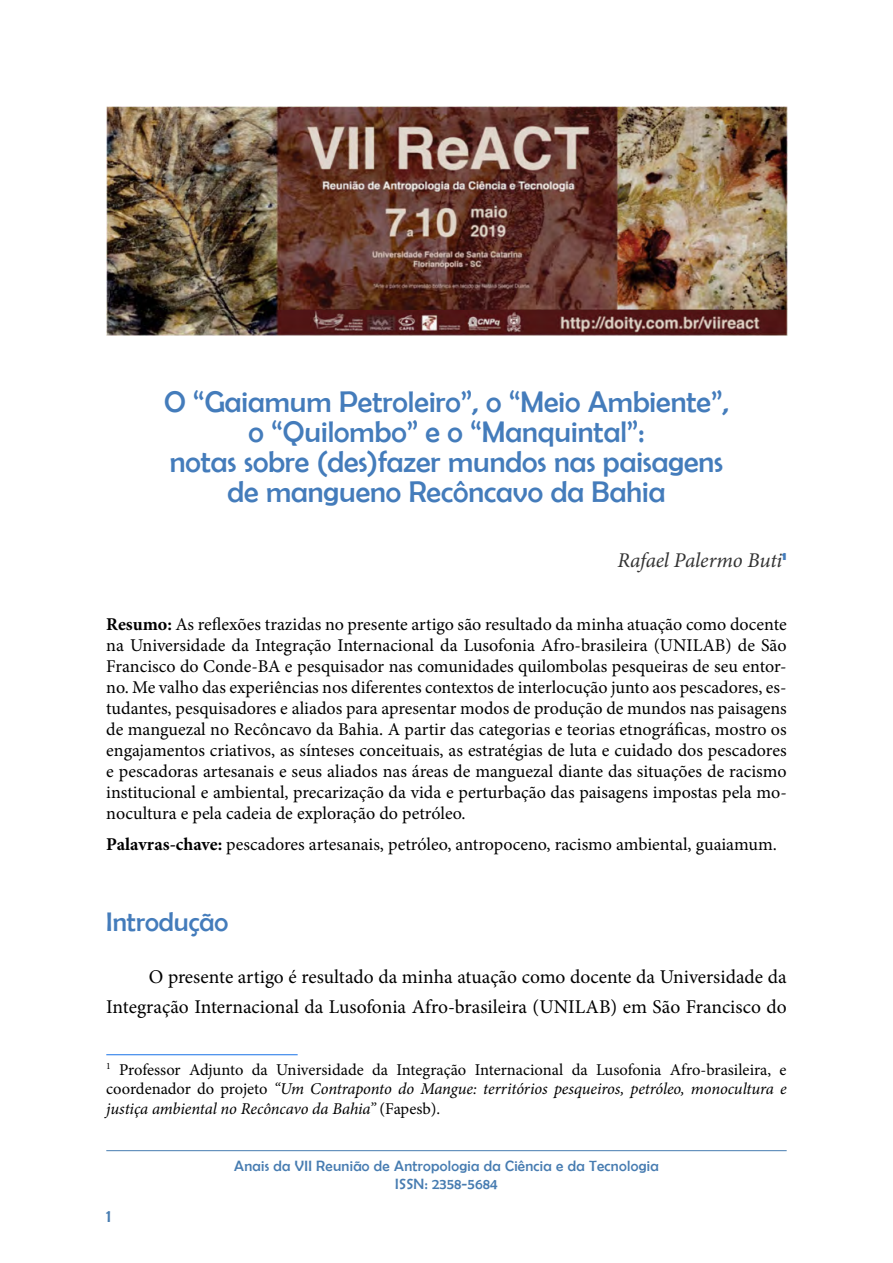
<style>
.page{position:relative;width:893px;height:1263px;background:#fff}
.page>*{position:absolute;margin:0;border:0;box-sizing:border-box;transform-origin:0 0}
.t1{font:30px/30px "Berlin Sans FB";color:#447cbb;text-align:center}
.t2{font:27px "Berlin Sans FB";color:#447cbb}
.t3{font:italic 21px "Minion Pro";letter-spacing:-.01em;color:#333}
.t4{font:19.5px/30px "Minion Pro";color:#000;text-align:right}
.t5{font:18px/21px "Minion Pro";color:#000;text-align:justify}
.t6{font:18px "Berlin Sans FB";color:#477cb1}
.t7{font:16.5px/19.8px "Minion Pro";color:#000;text-align:justify}
.t8{font:15px/18px "Berlin Sans FB";letter-spacing:.02em;color:#477cb1;text-align:center}
.s1{font-weight:700}
.s2{font-style:italic}
</style>
<div class="page">
<hr style="left:106px;top:1150px;width:681px;height:1px;background:#477cb1">
<img style="left:106px;top:106px;width:681px;height:230px">
<hr style="left:106px;top:1054px;width:192px;height:1px;background:#1a73e8">
<h1 class="t1" style="left:164px;top:386px;width:566px">O “Gaiamum Petroleiro”, o “Meio Ambiente”, o “Quilombo” e o “Manquintal”:<br>notas sobre (des)fazer mundos nas paisagens de mangueno Recôncavo da Bahia</h1>
<p class="t3" style="left:618px;top:546px;width:171px">Rafael Palermo Buti<sup>1</sup></p>
<p class="t5" style="left:106px;top:614px;width:682px"><span class="s1">Resumo:</span> As reflexões trazidas no presente artigo são resultado da minha atuação como docente na Universidade da Integração Internacional da Lusofonia Afro-brasileira (UNILAB) de São Francisco do Conde-BA e pesquisador nas comunidades quilombolas pesqueiras de seu entor&shy;no. Me valho das experiências nos diferentes contextos de interlocução junto aos pescadores, es&shy;tudantes, pesquisadores e aliados para apresentar modos de produção de mundos nas paisagens de manguezal no Recôncavo da Bahia. A partir das categorias e teorias etnográficas, mostro os engajamentos criativos, as sínteses conceituais, as estratégias de luta e cuidado dos pescadores e pescadoras artesanais e seus aliados nas áreas de manguezal diante das situações de racismo institucional e ambiental, precarização da vida e perturbação das paisagens impostas pela mo&shy;nocultura e pela cadeia de exploração do petróleo.</p>
<p class="t5" style="left:106px;top:834px;width:672px"><span class="s1">Palavras-chave:</span> pescadores artesanais, petróleo, antropoceno, racismo ambiental, guaiamum.</p>
<h2 class="t2" style="left:106px;top:907px;width:124px">Introdução</h2>
<p class="t4" style="left:106px;top:961px;width:682px">O presente artigo é resultado da minha atuação como docente da Universidade da<br>Integração Internacional da Lusofonia Afro-brasileira (UNILAB) em São Francisco do</p>
<p class="t7" style="left:106px;top:1059px;width:682px"><sup>1</sup> Professor Adjunto da Universidade da Integração Internacional da Lusofonia Afro-brasileira, e coordenador do projeto <span class="s2">“Um Contraponto do Mangue: territórios pesqueiros, petróleo, monocultura e justiça ambiental no Recôncavo da Bahia”</span> (Fapesb).</p>
<p class="t6" style="left:106px;top:1206px;width:7px">1</p>
<p class="t8" style="left:234px;top:1156px;width:426px">Anais da VII Reunião de Antropologia da Ciência e da Tecnologia<br>ISSN: 2358-5684</p>
</div>
